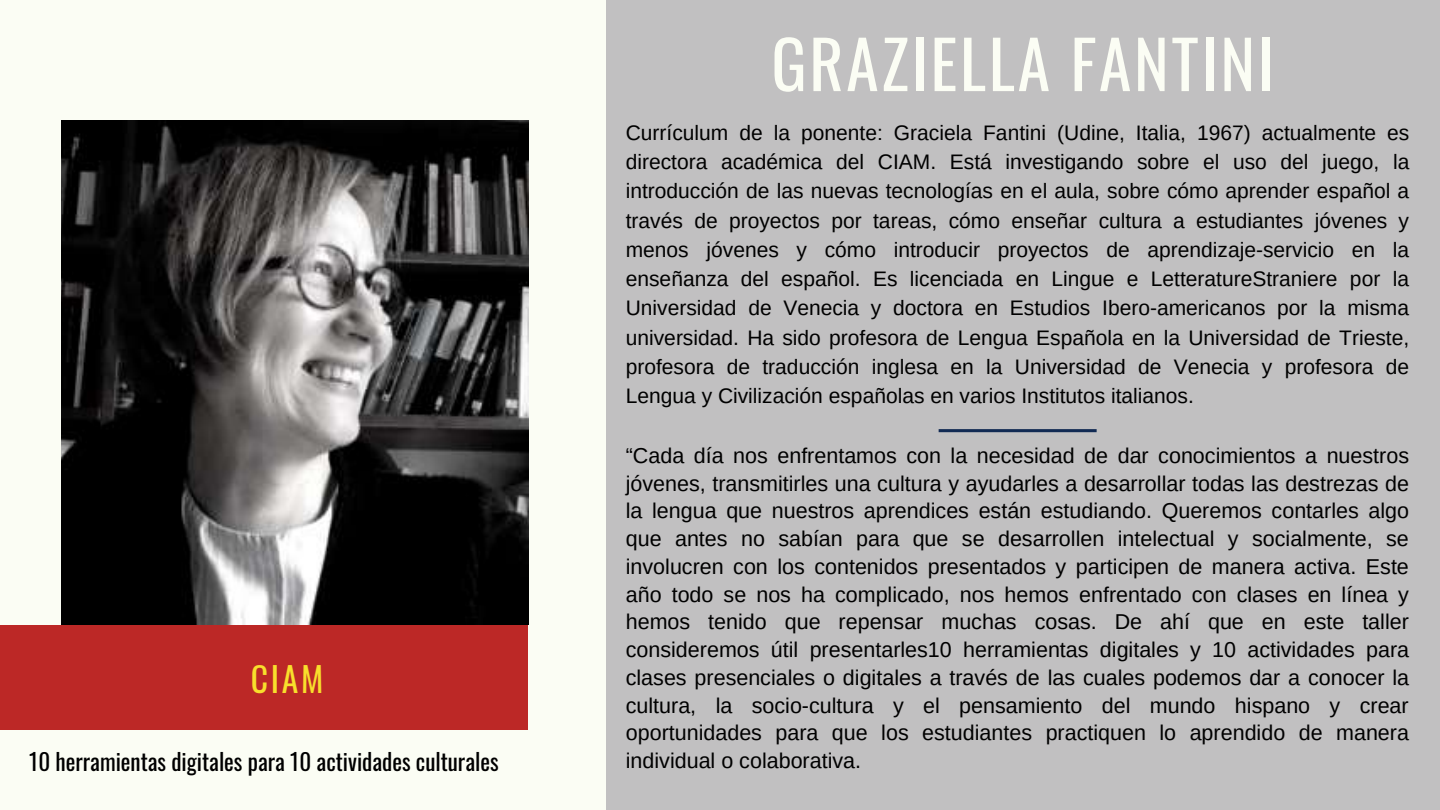
<style>
.page{position:relative;width:1440px;height:810px;background:#c1c0c1}
.page>*{position:absolute;margin:0;border:0;box-sizing:border-box;transform-origin:0 0}
.t1{font:66px "Oswald";letter-spacing:.04em;color:#fbfdf4}
.t2{font:33.8px "Oswald";color:#f8df2c}
.t3{font:23px "Oswald";color:#000}
.t4{font:21.5px/27.8px "Arimo";color:#000;text-align:justify}
.t5{font:21px/29.2px "Arimo";color:#000;text-align:justify}
</style>
<div class="page">
<div style="left:0;top:0;width:606px;height:810px;background:#fbfdf4"></div>
<div style="left:0;top:625px;width:528px;height:104px;background:#bc2826"></div>
<svg style="left:939px;top:429px;width:158px;height:3px"></svg>
<img style="left:61px;top:120px;width:467px;height:505px">
<h2 class="t2" style="left:251px;top:653px;width:74px">CIAM</h2>
<p class="t3" style="left:29px;top:743px;width:471px">10 herramientas digitales para 10 actividades culturales</p>
<h1 class="t1" style="left:771px;top:12px;width:504px">GRAZIELLA FANTINI</h1>
<p class="t5" style="left:626px;top:118px;width:785px">Currículum de la ponente: Graciela Fantini (Udine, Italia, 1967) actualmente es directora académica del CIAM. Está investigando sobre el uso del juego, la introducción de las nuevas tecnologías en el aula, sobre cómo aprender español a través de proyectos por tareas, cómo enseñar cultura a estudiantes jóvenes y menos jóvenes y cómo introducir proyectos de aprendizaje-servicio en la enseñanza del español. Es licenciada en Lingue e LetteratureStraniere por la Universidad de Venecia y doctora en Estudios Ibero-americanos por la misma universidad. Ha sido profesora de Lengua Española en la Universidad de Trieste, profesora de traducción inglesa en la Universidad de Venecia y profesora de Lengua y Civilización españolas en varios Institutos italianos.</p>
<p class="t4" style="left:626px;top:441px;width:785px">“Cada día nos enfrentamos con la necesidad de dar conocimientos a nuestros jóvenes, transmitirles una cultura y ayudarles a desarrollar todas las destrezas de la lengua que nuestros aprendices están estudiando. Queremos contarles algo que antes no sabían para que se desarrollen intelectual y socialmente, se involucren con los contenidos presentados y participen de manera activa. Este año todo se nos ha complicado, nos hemos enfrentado con clases en línea y hemos tenido que repensar muchas cosas. De ahí que en este taller consideremos útil presentarles10 herramientas digitales y 10 actividades para clases presenciales o digitales a través de las cuales podemos dar a conocer la cultura, la socio-cultura y el pensamiento del mundo hispano y crear oportunidades para que los estudiantes practiquen lo aprendido de manera individual o colaborativa.</p>
</div>
